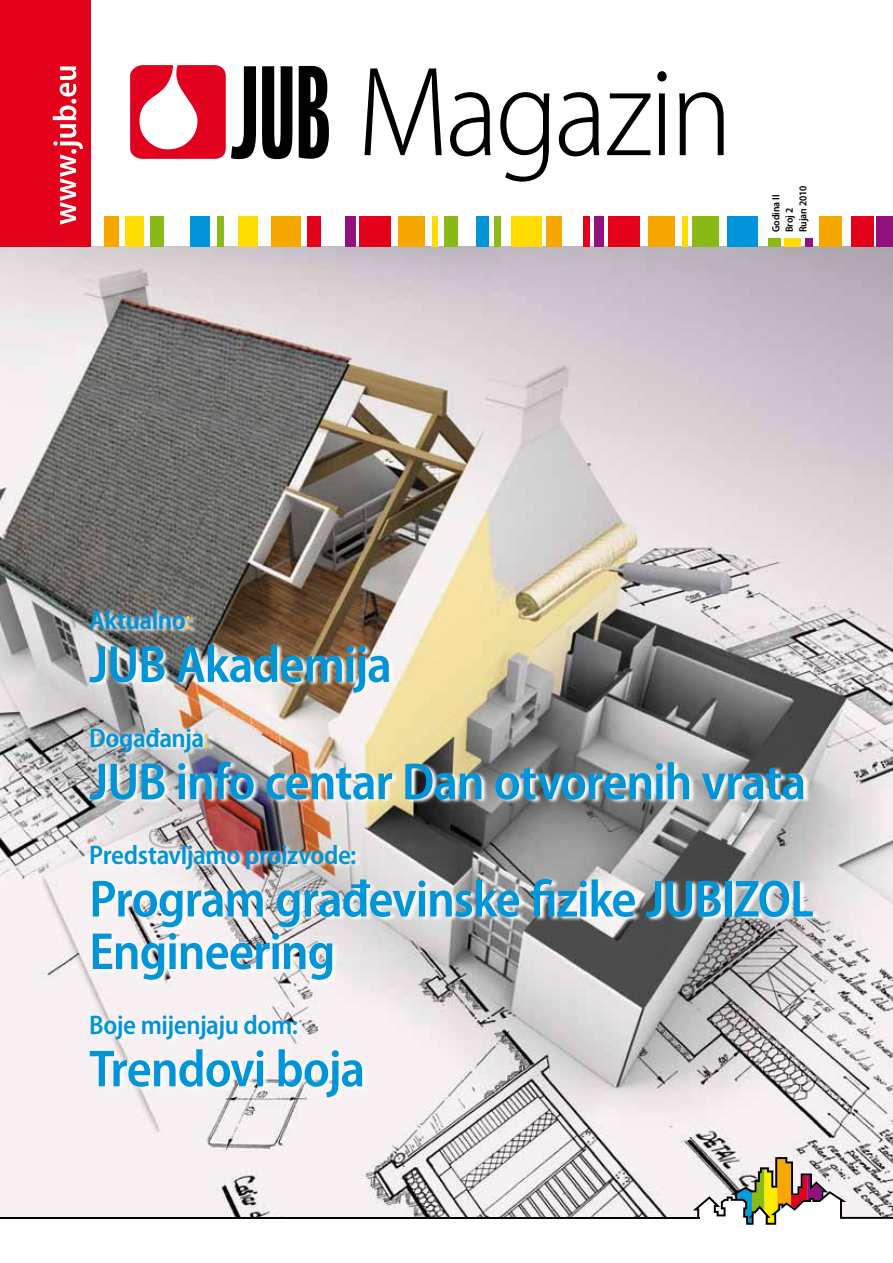
<style>
.page{position:relative;width:893px;height:1263px;background:#fff}
.page>*{position:absolute;margin:0;border:0;box-sizing:border-box;transform-origin:0 0}
.t1{font:300 semi-condensed 128.55px "Myriad Pro";letter-spacing:-.03em;color:#000}
.t2{font:600 semi-condensed 52.5px/52.5px "Myriad Pro";letter-spacing:-.02em;color:#0095d8}
.t3{font:600 semi-condensed 27px "Myriad Pro";letter-spacing:-.02em;color:#0095d8}
.t4{font:600 semi-condensed 10.5px/13.5px "Myriad Pro";letter-spacing:.005em;color:#000}
.s1{color:#fcc643}
</style>
<div class="page">
<img style="left:0;top:247px;width:893px;height:946px">
<div style="left:359px;top:216px;width:31px;height:31px;background:#e2001a"></div>
<div style="left:0;top:0;width:90px;height:247px;background:#e2001a"></div>
<svg style="left:53px;top:66px;width:30px;height:159px"></svg>
<svg style="left:130px;top:65px;width:199px;height:95px"></svg>
<div style="left:727px;top:216px;width:31px;height:31px;background:#0095d8"></div>
<div style="left:768px;top:238px;width:12px;height:9px;background:#89ba17"></div>
<div style="left:805px;top:238px;width:7px;height:9px;background:#93117e"></div>
<div style="left:784px;top:238px;width:16px;height:9px;background:#fd0"></div>
<div style="left:852px;top:216px;width:22px;height:31px;background:#e2001a"></div>
<div style="left:819px;top:216px;width:22px;height:31px;background:#f7a800"></div>
<div style="left:876px;top:216px;width:17px;height:31px;background:#93117e"></div>
<div style="left:692px;top:216px;width:27px;height:31px;background:#89ba17"></div>
<div style="left:682px;top:216px;width:5px;height:31px;background:#fd0"></div>
<div style="left:648px;top:216px;width:26px;height:31px;background:#f7a800"></div>
<div style="left:608px;top:216px;width:32px;height:31px;background:#e2001a"></div>
<div style="left:594px;top:216px;width:10px;height:31px;background:#93117e"></div>
<div style="left:476px;top:216px;width:12px;height:31px;background:#0095d8"></div>
<div style="left:494px;top:216px;width:7px;height:31px;background:#89ba17"></div>
<div style="left:511px;top:216px;width:30px;height:31px;background:#fd0"></div>
<div style="left:546px;top:216px;width:16px;height:31px;background:#f7a800"></div>
<div style="left:583px;top:216px;width:6px;height:31px;background:#e2001a"></div>
<div style="left:444px;top:216px;width:13px;height:31px;background:#89ba17"></div>
<div style="left:433px;top:216px;width:5px;height:31px;background:#fd0"></div>
<div style="left:399px;top:216px;width:26px;height:31px;background:#f7a800"></div>
<div style="left:345px;top:216px;width:10px;height:31px;background:#93117e"></div>
<div style="left:190px;top:216px;width:20px;height:31px;background:#0095d8"></div>
<div style="left:217px;top:216px;width:7px;height:31px;background:#89ba17"></div>
<div style="left:239px;top:216px;width:19px;height:31px;background:#fd0"></div>
<div style="left:271px;top:216px;width:30px;height:31px;background:#f7a800"></div>
<div style="left:308px;top:216px;width:13px;height:31px;background:#e2001a"></div>
<div style="left:150px;top:216px;width:13px;height:31px;background:#89ba17"></div>
<div style="left:125px;top:216px;width:19px;height:31px;background:#fd0"></div>
<div style="left:105px;top:216px;width:14px;height:31px;background:#f7a800"></div>
<svg style="left:0;top:1193px;width:693px;height:24px;fill:#f7f1f3"></svg>
<hr style="left:0;top:1217px;width:699px;height:2px;background:#000">
<svg style="left:693px;top:1157px;width:200px;height:68px"></svg>
<svg style="left:89px;top:608px;width:731px;height:494px"></svg>
<h1 class="t1" style="left:357px;top:43px;width:377px">Magazin</h1>
<p class="t4" style="left:769px;top:232px;width:48px;rotate:-90deg">Godina II<br>Broj 2<br>Rujan 2010</p>
<p class="t3" style="left:89px;top:605px;width:103px">Aktualno<span class="s1">:</span></p>
<p class="t2" style="left:89px;top:639px;width:304px">JUB Akademija</p>
<p class="t3" style="left:89px;top:723px;width:122px">Događanja<span class="s1">:</span></p>
<p class="t2" style="left:89px;top:756px;width:718px">JUB info centar Dan otvorenih vrata</p>
<p class="t3" style="left:89px;top:840px;width:269px">Predstavljamo proizvode:</p>
<p class="t2" style="left:89px;top:873px;width:726px">Program građevinske fizike JUBIZOL<br>Engineering</p>
<p class="t3" style="left:89px;top:1010px;width:210px">Boje mijenjaju dom:</p>
<p class="t2" style="left:89px;top:1043px;width:277px">Trendovi boja</p>
</div>
